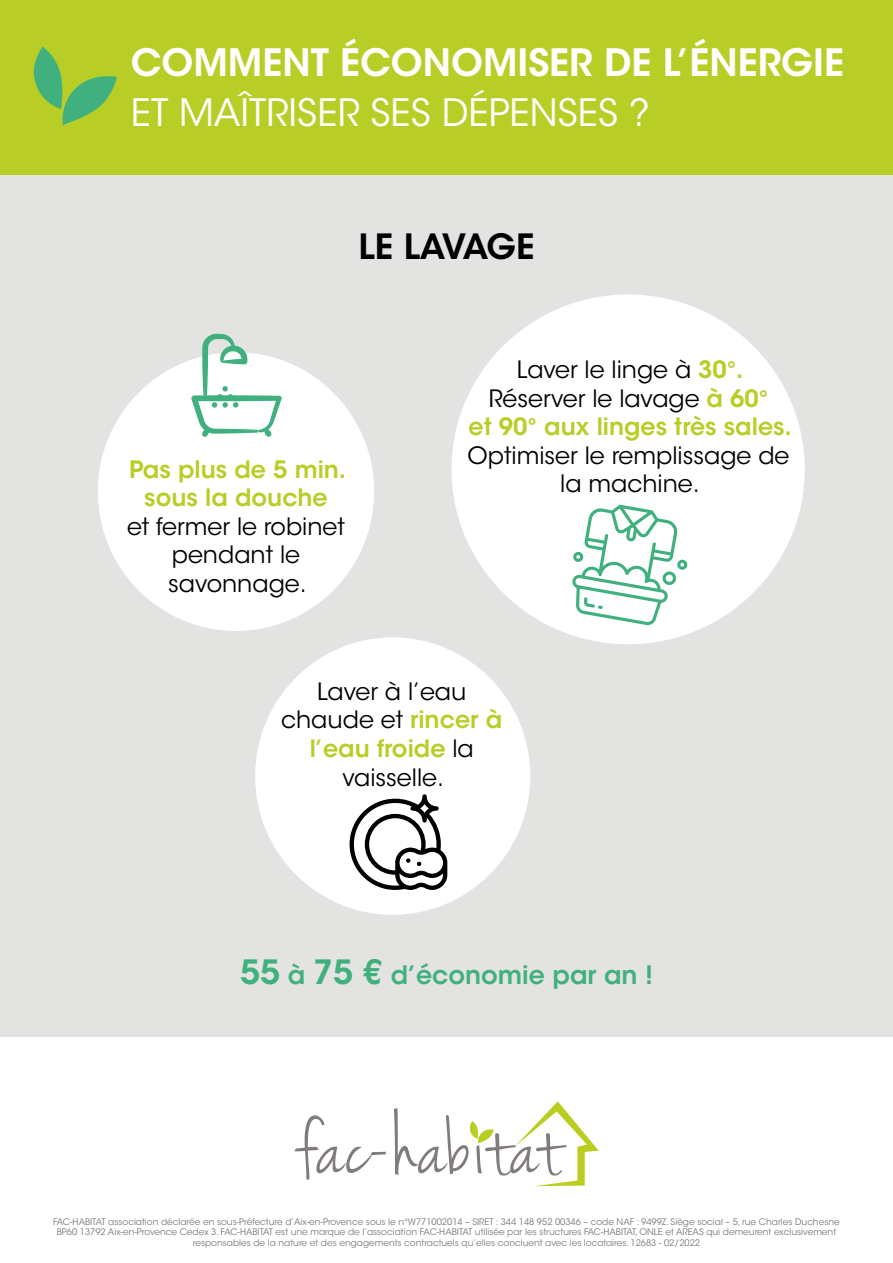
<style>
.page{position:relative;width:893px;height:1263px;background:#fff}
.page>*{position:absolute;margin:0;border:0;box-sizing:border-box;transform-origin:0 0}
.t1{font:600 37.5px "ITC Avant Garde Std";color:#fff}
.t2{font:37.5px "ITC Avant Garde Std";color:#fff}
.t3{font:600 34.65px "ITC Avant Garde Std";letter-spacing:-.025em;color:#000}
.t4{font:600 25.2px "ITC Avant Garde Std";color:#40b17e}
.t5{font:600 23.85px/28.5px "ITC Avant Garde Std";color:#b9cd27;text-align:center}
.t6{font:23.7px/28.5px "ITC Avant Garde Std";color:#000;text-align:center}
.t7{font:9px/10.5px "ITC Avant Garde Std";color:#7d7a7a;text-align:center}
.s1{font-weight:600;font-size:23.85px;color:#b9cd27}
.s2{font-weight:400;font-size:23.7px;color:#000}
.s3{font-size:33.3px}
</style>
<div class="page">
<div style="left:0;top:153px;width:893px;height:883px;background:#e3e3e2"></div>
<div style="left:0;top:0;width:893px;height:174px;background:#b9cd27"></div>
<svg style="left:33px;top:47px;width:84px;height:78px"></svg>
<div style="left:255px;top:637px;width:275px;height:278px;background:#fff;border-radius:50%"></div>
<div style="left:452px;top:294px;width:353px;height:350px;background:#fff;border-radius:50%"></div>
<div style="left:98px;top:352px;width:276px;height:279px;background:#fff;border-radius:50%"></div>
<svg style="left:295px;top:1115px;width:91px;height:64px"></svg>
<svg style="left:394px;top:1101px;width:205px;height:85px"></svg>
<svg style="left:572px;top:505px;width:116px;height:121px"></svg>
<svg style="left:191px;top:334px;width:91px;height:103px"></svg>
<svg style="left:350px;top:794px;width:97px;height:96px"></svg>
<h1 class="t1" style="left:131px;top:39px;width:715px">COMMENT ÉCONOMISER DE L’ÉNERGIE</h1>
<h1 class="t2" style="left:131px;top:89px;width:521px">ET MAÎTRISER SES DÉPENSES ?</h1>
<h2 class="t3" style="left:358px;top:225px;width:177px">LE LAVAGE</h2>
<h3 class="t5" style="left:129px;top:455px;width:219px">Pas plus de 5 min. sous la douche</h3>
<h3 class="t6" style="left:127px;top:512px;width:219px">et fermer le robinet pendant le savonnage.</h3>
<h3 class="t6" style="left:489px;top:356px;width:281px">Laver le linge à <span class="s1">30°.<br></span>Réserver le lavage <span class="s1">à 60°</span></h3>
<h3 class="t5" style="left:469px;top:412px;width:325px">et 90° aux linges très sales.</h3>
<h3 class="t6" style="left:468px;top:441px;width:323px">Optimiser le remplissage de la machine.</h3>
<h3 class="t6" style="left:281px;top:677px;width:222px">Laver à l’eau chaude et <span class="s1">rincer à</span></h3>
<h3 class="t5" style="left:310px;top:734px;width:166px">l’eau froide <span class="s2">la</span></h3>
<h3 class="t6" style="left:342px;top:763px;width:103px">vaisselle.</h3>
<h3 class="t4" style="left:240px;top:959px;width:414px"><span class="s3">55</span> à <span class="s3">75 €</span> d’économie par an !</h3>
<p class="t7" style="left:53px;top:1216px;width:788px">FAC-HABITAT association déclarée en sous-Préfecture d’Aix-en-Provence sous le n°W771002014 – SIRET : 344 148 952 00346 – code NAF : 9499Z. Siège social – 5, rue Charles Duchesne<br>BP60 13792 Aix-en-Provence Cedex 3. FAC-HABITAT est une marque de l’association FAC-HABITAT utilisée par les structures FAC-HABITAT, ONLE et AREAS qui demeurent exclusivement responsables de la nature et des engagements contractuels qu’elles concluent avec les locataires. 12683 - 02/2022</p>
</div>
